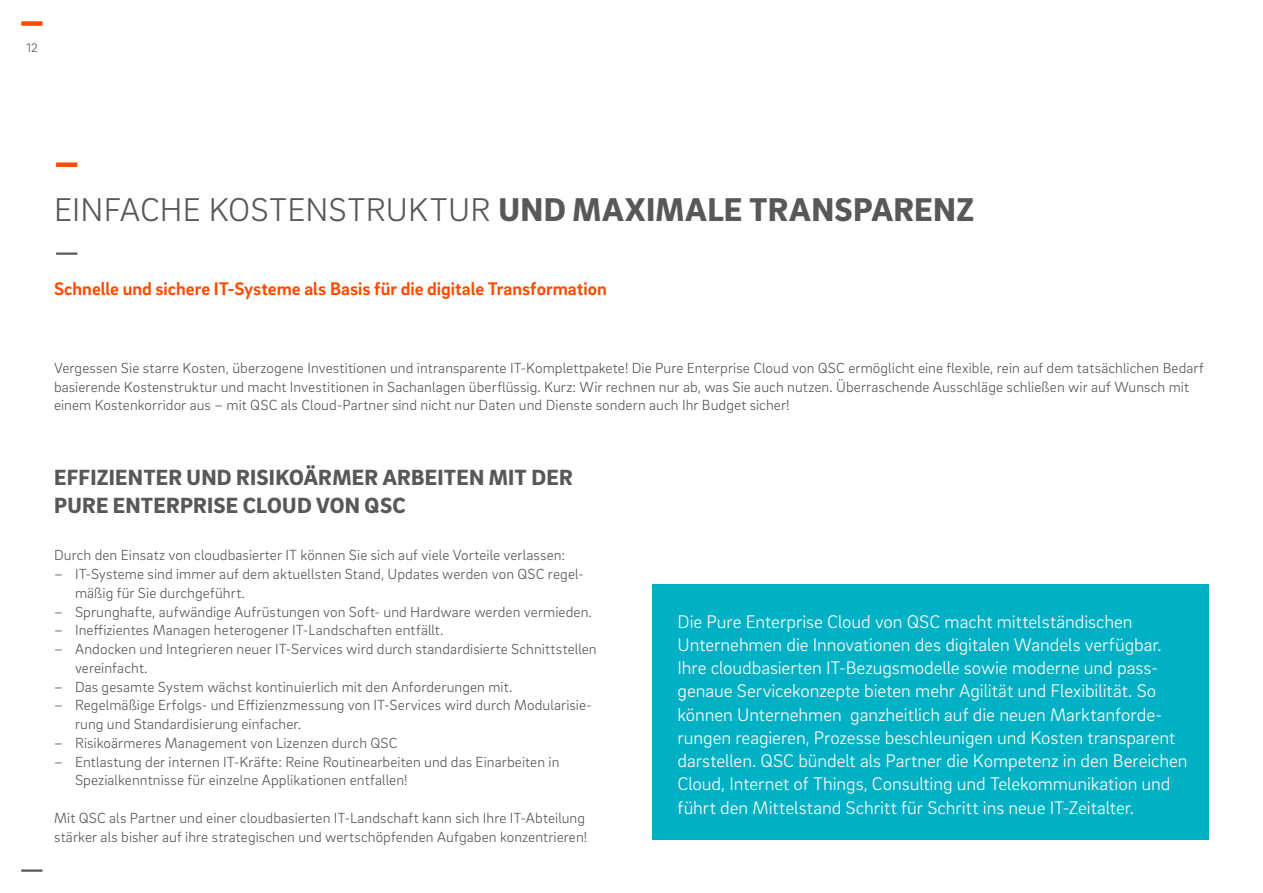
<style>
.page{position:relative;width:1263px;height:893px;background:#fff}
.page>*{position:absolute;margin:0;border:0;box-sizing:border-box;transform-origin:0 0}
.t1{font:300 33.75px "Brix Sans";letter-spacing:.005em;color:#57585a}
.t2{font:900 22.5px/27.8px "Brix Sans";letter-spacing:.01em;color:#57585a}
.t3{font:300 18.75px/23.2px "Brix Sans";letter-spacing:-.005em;color:#fff}
.t4{font:700 18.75px "Brix Sans";color:#ff4c00}
.t5{font:300 15px/18.8px "Brix Sans";letter-spacing:.005em;color:#57585a}
.t6{font:300 12.75px "Brix Sans";color:#57585a}
.s1{font-weight:900}
</style>
<div class="page">
<div style="left:21px;top:21px;width:22px;height:5px;background:#ff4c00"></div>
<hr style="left:21px;top:869px;width:22px;height:3px;background:#57585a">
<hr style="left:56px;top:252px;width:21px;height:3px;background:#57585a">
<div style="left:56px;top:162px;width:21px;height:5px;background:#ff4c00"></div>
<div style="left:653px;top:585px;width:556px;height:255px;background:#00b0c5"></div>
<p class="t6" style="left:26px;top:39px;width:13px">12</p>
<h1 class="t1" style="left:54px;top:189px;width:921px">EINFACHE KOSTENSTRUKTUR <span class="s1">UND MAXIMALE TRANSPARENZ</span></h1>
<p class="t4" style="left:54px;top:277px;width:554px">Schnelle und sichere IT-Systeme als Basis für die digitale Transformation</p>
<p class="t5" style="left:54px;top:358px;width:1151px">Vergessen Sie starre Kosten, überzogene Investitionen und intransparente IT-Komplettpakete! Die Pure Enterprise Cloud von QSC ermöglicht eine flexible, rein auf dem tatsächlichen Bedarf basierende Kostenstruktur und macht Investitionen in Sachanlagen überflüssig. Kurz: Wir rechnen nur ab, was Sie auch nutzen. Überraschende Ausschläge schließen wir auf Wunsch mit einem Kostenkorridor aus – mit QSC als Cloud-Partner sind nicht nur Daten und Dienste sondern auch Ihr Budget sicher!</p>
<h2 class="t2" style="left:54px;top:463px;width:520px">EFFIZIENTER UND RISIKOÄRMER ARBEITEN MIT DER<br>PURE ENTERPRISE CLOUD VON QSC</h2>
<p class="t5" style="left:54px;top:545px;width:513px">Durch den Einsatz von cloudbasierter IT können Sie sich auf viele Vorteile verlassen:</p>
<p class="t5" style="left:75px;top:564px;width:510px;text-indent:-21px">– IT-Systeme sind immer auf dem aktuellsten Stand, Updates werden von QSC regel&shy;mäßig für Sie durchgeführt.</p>
<p class="t5" style="left:54px;top:602px;width:539px">– Sprunghafte, aufwändige Aufrüstungen von Soft- und Hardware werden vermieden.</p>
<p class="t5" style="left:54px;top:620px;width:391px">– Ineffizientes Managen heterogener IT-Landschaften entfällt.</p>
<p class="t5" style="left:75px;top:639px;width:523px;text-indent:-21px">– Andocken und Integrieren neuer IT-Services wird durch standardisierte Schnittstellen vereinfacht.</p>
<p class="t5" style="left:54px;top:677px;width:460px">– Das gesamte System wächst kontinuierlich mit den Anforderungen mit.</p>
<p class="t5" style="left:75px;top:695px;width:518px;text-indent:-21px">– Regelmäßige Erfolgs- und Effizienzmessung von IT-Services wird durch Modularisie&shy;rung und Standardisierung einfacher.</p>
<p class="t5" style="left:54px;top:733px;width:345px">– Risikoärmeres Management von Lizenzen durch QSC</p>
<p class="t5" style="left:75px;top:752px;width:486px;text-indent:-21px">– Entlastung der internen IT-Kräfte: Reine Routinearbeiten und das Einarbeiten in<br>Spezialkenntnisse für einzelne Applikationen entfallen!</p>
<p class="t5" style="left:54px;top:808px;width:535px">Mit QSC als Partner und einer cloudbasierten IT-Landschaft kann sich Ihre IT-Abteilung stärker als bisher auf ihre strategischen und wertschöpfenden Aufgaben konzentrieren!</p>
<p class="t3" style="left:677px;top:609px;width:512px">Die Pure Enterprise Cloud von QSC macht mittelständischen Unternehmen die Innovationen des digitalen Wandels verfügbar.<br>Ihre cloudbasierten IT-Bezugsmodelle sowie moderne und pass&shy;genaue Servicekonzepte bieten mehr Agilität und Flexibilität. So können Unternehmen ganzheitlich auf die neuen Marktanforde&shy;rungen reagieren, Prozesse beschleunigen und Kosten transparent darstellen. QSC bündelt als Partner die Kompetenz in den Bereichen Cloud, Internet of Things, Consulting und Telekommunikation und führt den Mittelstand Schritt für Schritt ins neue IT-Zeitalter.</p>
</div>
